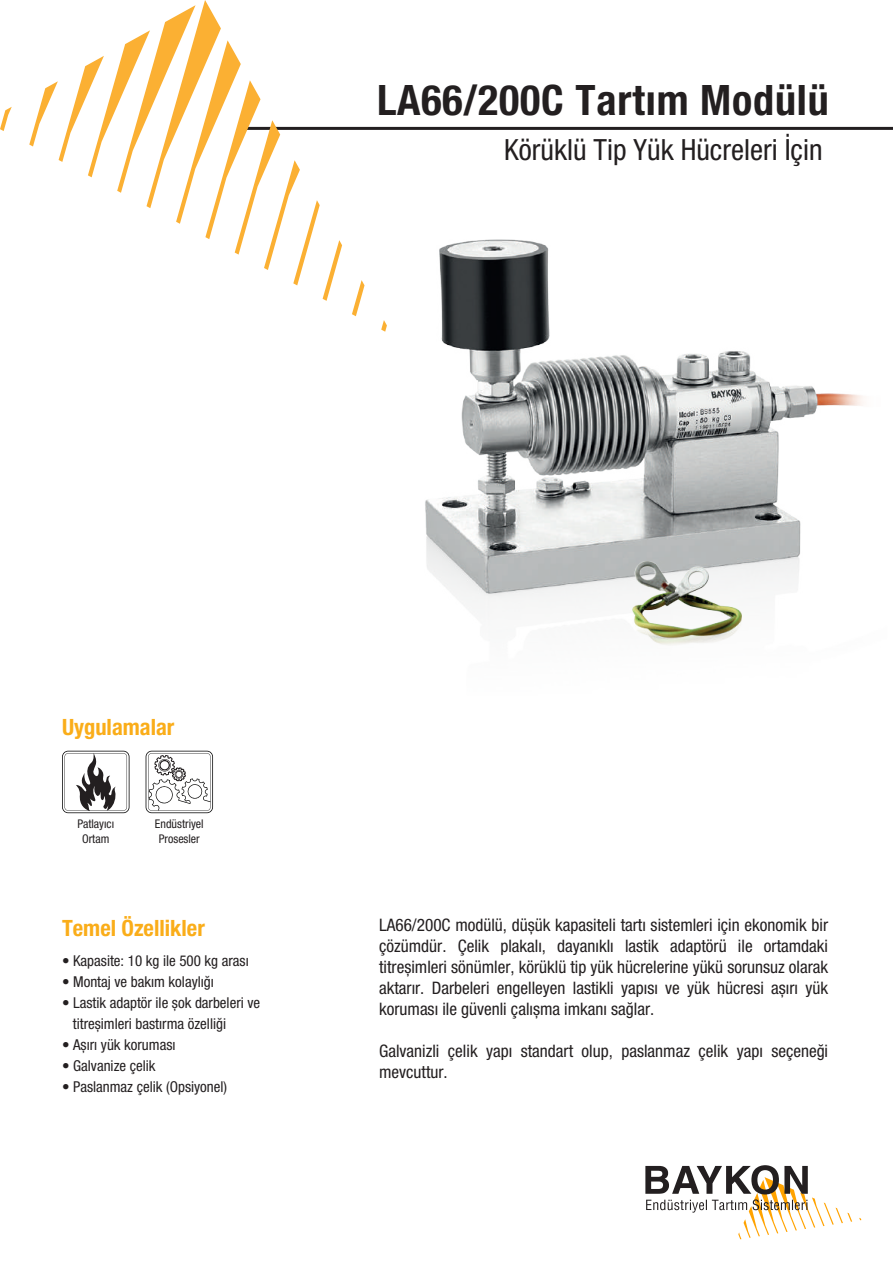
<style>
.page{position:relative;width:893px;height:1263px;background:#fff}
.page>*{position:absolute;margin:0;border:0;box-sizing:border-box;transform-origin:0 0}
.t1{font:700 condensed 42px "Helvetica Neue LT Pro";letter-spacing:.02em;color:#231f20}
.t2{font:condensed 29.25px "Helvetica Neue LT Pro";color:#231f20}
.t3{font:700 condensed 22.5px "Helvetica Neue LT Pro";color:#faad19}
.t4{font:condensed 17.25px/21px "Helvetica Neue LT Pro";color:#231f20;text-align:justify}
.t5{font:condensed 15px/21px "Helvetica Neue LT Pro";color:#231f20}
.t6{font:condensed 12px/14.4px "Helvetica Neue LT Pro";color:#231f20;text-align:center}
</style>
<div class="page">
<svg style="left:146px;top:751px;width:67px;height:62px"></svg>
<img style="left:425px;top:239px;width:439px;height:383px">
<svg style="left:645px;top:1165px;width:207px;height:74px"></svg>
<hr style="left:241px;top:127px;width:652px;height:3px;background:#231f20">
<svg style="left:352px;top:280px;width:12px;height:36px"></svg>
<svg style="left:381px;top:320px;width:6px;height:12px"></svg>
<svg style="left:0;top:107px;width:12px;height:24px"></svg>
<svg style="left:29px;top:0;width:313px;height:301px"></svg>
<img style="left:632px;top:561px;width:109px;height:84px">
<svg style="left:62px;top:751px;width:67px;height:62px"></svg>
<h1 class="t1" style="left:377px;top:74px;width:453px">LA66/200C Tartım Modülü</h1>
<h2 class="t2" style="left:504px;top:133px;width:320px">Körüklü Tip Yük Hücreleri İçin</h2>
<h3 class="t3" style="left:62px;top:714px;width:114px">Uygulamalar</h3>
<p class="t6" style="left:77px;top:816px;width:38px">Patlayıcı<br>Ortam</p>
<p class="t6" style="left:155px;top:816px;width:50px">Endüstriyel<br>Prosesler</p>
<h3 class="t3" style="left:62px;top:914px;width:144px">Temel Özellikler</h3>
<p class="t5" style="left:62px;top:949px;width:188px">• Kapasite: 10 kg ile 500 kg arası</p>
<p class="t5" style="left:62px;top:970px;width:153px">• Montaj ve bakım kolaylığı</p>
<p class="t5" style="left:73px;top:991px;width:189px;text-indent:-11px">• Lastik adaptör ile șok darbeleri ve titreșimleri bastırma özelliği</p>
<p class="t5" style="left:62px;top:1033px;width:115px">• Așırı yük koruması</p>
<p class="t5" style="left:62px;top:1054px;width:95px">• Galvanize çelik</p>
<p class="t5" style="left:62px;top:1075px;width:167px">• Paslanmaz çelik (Opsiyonel)</p>
<p class="t4" style="left:379px;top:914px;width:450px">LA66/200C modülü, düșük kapasiteli tartı sistemleri için ekonomik bir çözümdür. Çelik plakalı, dayanıklı lastik adaptörü ile ortamdaki titreșimleri sönümler, körüklü tip yük hücrelerine yükü sorunsuz olarak aktarır. Darbeleri engelleyen lastikli yapısı ve yük hücresi așırı yük koruması ile güvenli çalıșma imkanı sağlar.</p>
<p class="t4" style="left:379px;top:1040px;width:451px">Galvanizli çelik yapı standart olup, paslanmaz çelik yapı seçeneği mevcuttur.</p>
</div>
